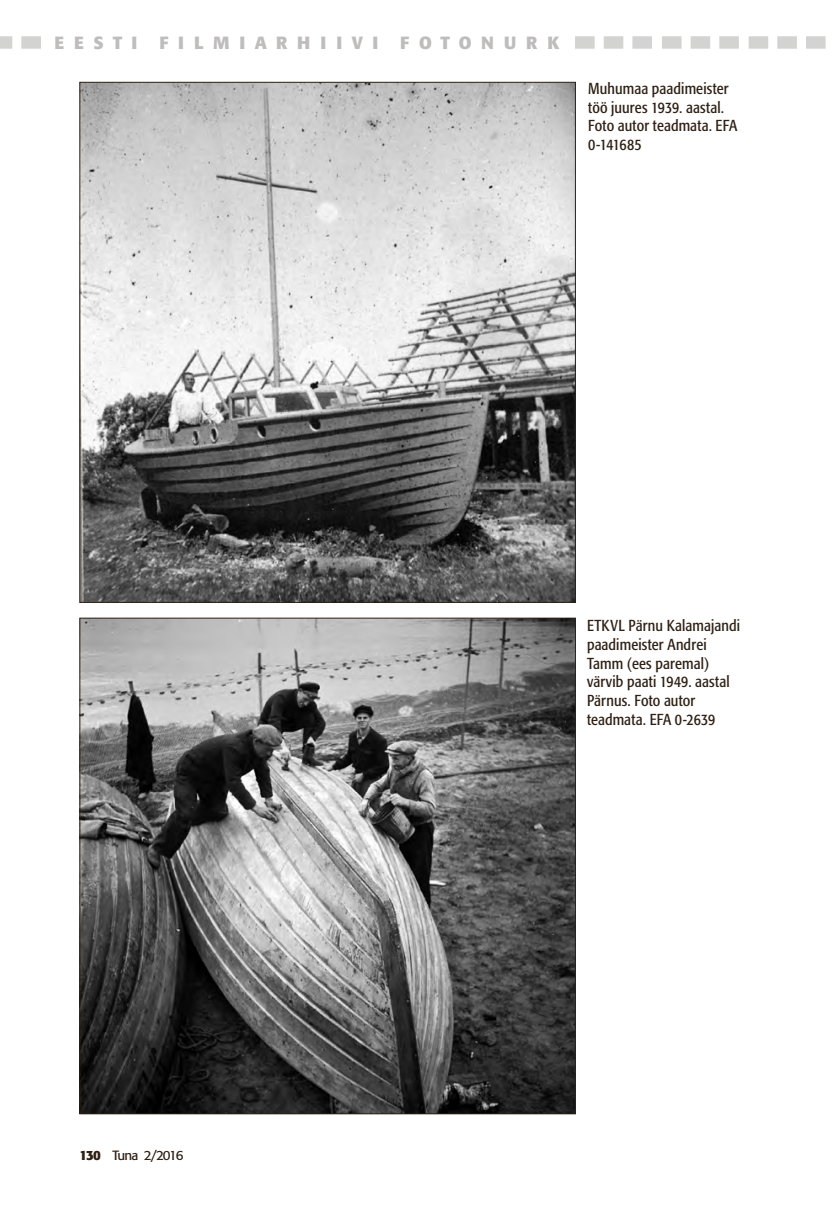
<style>
.page{position:relative;width:834px;height:1216px;background:#fff}
.page>*{position:absolute;margin:0;border:0;box-sizing:border-box;transform-origin:0 0}
.t1{font:700 17.5px "Formata";letter-spacing:.555em;color:#bebdbc}
.t2{font:condensed 15.75px/18.9px "Formata";letter-spacing:.01em;color:#2e2014}
.t3{font:13.3px "Formata";letter-spacing:-.09em;color:#2e2014}
.s1{font-weight:700}
</style>
<div class="page">
<svg style="left:0;top:36px;width:41px;height:13px"></svg>
<svg style="left:575px;top:36px;width:77px;height:13px"></svg>
<svg style="left:662px;top:36px;width:76px;height:13px"></svg>
<svg style="left:748px;top:36px;width:77px;height:13px"></svg>
<img style="left:81px;top:84px;width:492px;height:516px">
<img style="left:81px;top:619px;width:492px;height:493px">
<p class="t1" style="left:55px;top:31px;width:84px">EESTI</p>
<p class="t1" style="left:159px;top:31px;width:220px">FILMIARHIIVI</p>
<p class="t1" style="left:400px;top:31px;width:161px">FOTONURK</p>
<p class="t2" style="left:588px;top:79px;width:150px">Muhumaa paadimeister töö juures 1939. aastal.<br>Foto autor teadmata. EFA<br>0-141685</p>
<p class="t3" style="left:79px;top:1146px;width:105px"><span class="s1">130</span> Tuna 2/2016</p>
<p class="t2" style="left:587px;top:616px;width:154px">ETKVL Pärnu Kalamajandi paadimeister Andrei<br>Tamm (ees paremal) värvib paati 1949. aastal<br>Pärnus. Foto autor teadmata. EFA 0-2639</p>
</div>
